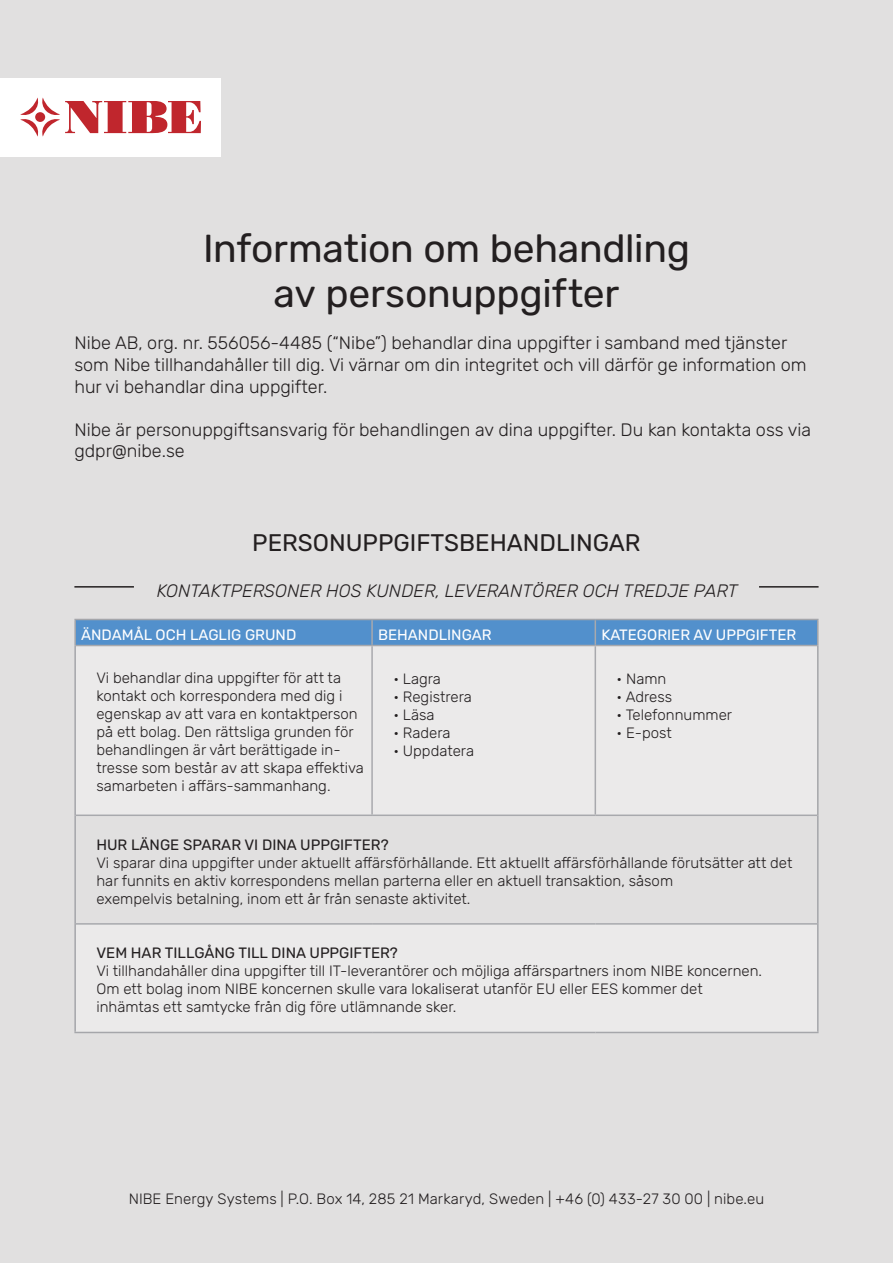
<style>
.page{position:relative;width:893px;height:1263px;background:#e1e0e0}
.page>*{position:absolute;margin:0;border:0;box-sizing:border-box;transform-origin:0 0}
.A4_Header_Info{font:39px "Rubik";letter-spacing:-.005em;color:#231f20}
.t1{font:24px "Rubik";color:#231f20}
.t2{font:300 18px/21.6px "Rubik";color:#231f20}
.t3{font:italic 300 18px "Rubik";color:#231f20}
.t4{font:300 15px/18px "Rubik";color:#231f20}
.t5{font:15px "Rubik";color:#231f20}
.t6{font:15px "Rubik";color:#fff}
</style>
<div class="page">
<div style="left:2px;top:78px;width:219px;height:78px;background:#fff"></div>
<svg style="left:20px;top:98px;width:181px;height:39px"></svg>
<div style="left:75px;top:924px;width:743px;height:108px;background:#ebeaea"></div>
<hr style="left:74px;top:619px;width:298px;height:1px;background:#a5a6aa">
<hr style="left:74px;top:620px;width:2px;height:25px;background:#a5a6aa">
<hr style="left:595px;top:619px;width:224px;height:1px;background:#a5a6aa">
<hr style="left:817px;top:620px;width:2px;height:25px;background:#a5a6aa">
<hr style="left:74px;top:645px;width:2px;height:170px;background:#a5a6aa">
<hr style="left:817px;top:645px;width:2px;height:170px;background:#a5a6aa">
<hr style="left:74px;top:815px;width:2px;height:109px;background:#a5a6aa">
<hr style="left:74px;top:924px;width:2px;height:108px;background:#a5a6aa">
<hr style="left:74px;top:1032px;width:298px;height:1px;background:#a5a6aa">
<hr style="left:372px;top:1032px;width:223px;height:1px;background:#a5a6aa">
<hr style="left:595px;top:1032px;width:224px;height:1px;background:#a5a6aa">
<svg style="left:75px;top:619px;width:743px;height:26px;background:#5791c9"></svg>
<hr style="left:76px;top:645px;width:296px;height:1px;background:#a8a9ad">
<hr style="left:372px;top:645px;width:223px;height:1px;background:#a8a9ad">
<hr style="left:371px;top:646px;width:2px;height:168px;background:#a8a9ad">
<hr style="left:595px;top:645px;width:222px;height:1px;background:#a8a9ad">
<hr style="left:595px;top:646px;width:1px;height:168px;background:#a8a9ad">
<hr style="left:76px;top:814px;width:296px;height:2px;background:#a8a9ad">
<hr style="left:372px;top:814px;width:223px;height:2px;background:#a8a9ad">
<hr style="left:595px;top:814px;width:222px;height:2px;background:#a8a9ad">
<hr style="left:76px;top:923px;width:296px;height:2px;background:#a8a9ad">
<hr style="left:372px;top:923px;width:223px;height:2px;background:#a8a9ad">
<hr style="left:595px;top:923px;width:222px;height:2px;background:#a8a9ad">
<hr style="left:817px;top:815px;width:2px;height:109px;background:#a5a6aa">
<hr style="left:817px;top:924px;width:2px;height:108px;background:#a5a6aa">
<hr style="left:74px;top:586px;width:60px;height:2px;background:#231f20">
<hr style="left:759px;top:586px;width:60px;height:2px;background:#231f20">
<p class="A4_Header_Info" style="left:203px;top:227px;width:488px">Information om behandling</p>
<p class="A4_Header_Info" style="left:274px;top:272px;width:347px">av personuppgifter</p>
<p class="t2" style="left:74px;top:333px;width:734px">Nibe AB, org. nr. 556056-4485 (“Nibe”) behandlar dina uppgifter i samband med tjänster som Nibe tillhandahåller till dig. Vi värnar om din integritet och vill därför ge information om hur vi behandlar dina uppgifter.</p>
<p class="t2" style="left:74px;top:419px;width:738px">Nibe är personuppgiftsansvarig för behandlingen av dina uppgifter. Du kan kontakta oss via gdpr@nibe.se</p>
<p class="t1" style="left:252px;top:529px;width:390px">PERSONUPPGIFTSBEHANDLINGAR</p>
<p class="t3" style="left:157px;top:581px;width:582px">KONTAKTPERSONER HOS KUNDER, LEVERANTÖRER OCH TREDJE PART</p>
<p class="t6" style="left:81px;top:626px;width:217px">ÄNDAMÅL OCH LAGLIG GRUND</p>
<p class="t6" style="left:378px;top:626px;width:115px">BEHANDLINGAR</p>
<p class="t6" style="left:601px;top:626px;width:196px">KATEGORIER AV UPPGIFTER</p>
<p class="t4" style="left:96px;top:670px;width:269px">Vi behandlar dina uppgifter för att ta kontakt och korrespondera med dig i egenskap av att vara en kontaktperson på ett bolag. Den rättsliga grunden för behandlingen är vårt berättigade in&shy;tresse som består av att skapa effektiva samarbeten i affärs-sammanhang.</p>
<p class="t4" style="left:393px;top:670px;width:49px">• Lagra</p>
<p class="t4" style="left:617px;top:670px;width:51px">• Namn</p>
<p class="t4" style="left:617px;top:688px;width:57px">• Adress</p>
<p class="t4" style="left:617px;top:706px;width:117px">• Telefonnummer</p>
<p class="t4" style="left:617px;top:724px;width:57px">• E-post</p>
<p class="t4" style="left:393px;top:688px;width:80px">• Registrera</p>
<p class="t4" style="left:393px;top:706px;width:43px">• Läsa</p>
<p class="t4" style="left:393px;top:724px;width:59px">• Radera</p>
<p class="t4" style="left:393px;top:742px;width:82px">• Uppdatera</p>
<p class="t5" style="left:96px;top:836px;width:294px">HUR LÄNGE SPARAR VI DINA UPPGIFTER?</p>
<p class="t4" style="left:96px;top:854px;width:697px">Vi sparar dina uppgifter under aktuellt affärsförhållande. Ett aktuellt affärsförhållande förutsätter att det har funnits en aktiv korrespondens mellan parterna eller en aktuell transaktion, såsom<br>exempelvis betalning, inom ett år från senaste aktivitet.</p>
<p class="t5" style="left:96px;top:945px;width:303px">VEM HAR TILLGÅNG TILL DINA UPPGIFTER?</p>
<p class="t4" style="left:96px;top:962px;width:667px">Vi tillhandahåller dina uppgifter till IT-leverantörer och möjliga affärspartners inom NIBE koncernen.</p>
<p class="t4" style="left:96px;top:980px;width:608px">Om ett bolag inom NIBE koncernen skulle vara lokaliserat utanför EU eller EES kommer det</p>
<p class="t4" style="left:96px;top:998px;width:361px">inhämtas ett samtycke från dig före utlämnande sker.</p>
<p class="t4" style="left:129px;top:1190px;width:637px">NIBE Energy Systems | P.O. Box 14, 285 21 Markaryd, Sweden | +46 (0) 433-27 30 00 | nibe.eu</p>
</div>
